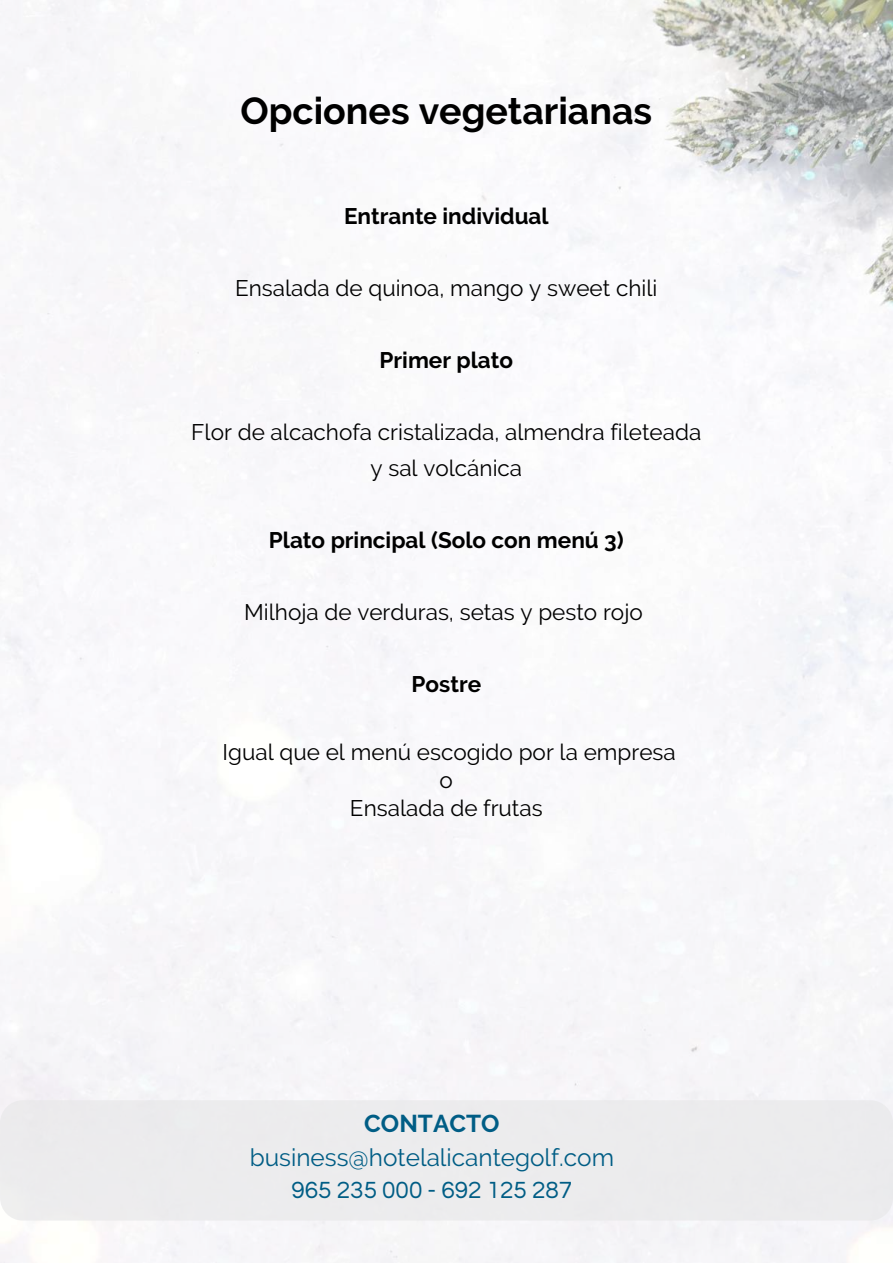
<style>
.page{position:relative;width:893px;height:1264px;background:#fff}
.page>*{position:absolute;margin:0;border:0;box-sizing:border-box;transform-origin:0 0}
.t1{font:700 37.5px "Raleway";color:#000}
.t2{font:24.3px "Raleway";color:#005d85}
.t3{font:24.3px "Questrial";color:#005d85}
.t4{font:700 24.3px "Raleway";color:#005d85}
.t5{font:22.5px/28px "Raleway";color:#000;text-align:center}
.t6{font:700 22.5px "Raleway";color:#000}
</style>
<div class="page">
<img style="left:0;top:0;width:892px;height:1262px">
<div style="left:0;top:1100px;width:892px;height:120px;background:#e8e8e9;border-radius:23px"></div>
<h1 class="t1" style="left:240px;top:88px;width:413px">Opciones vegetarianas</h1>
<p class="t6" style="left:344px;top:203px;width:206px">Entrante individual</p>
<p class="t5" style="left:235px;top:274px;width:424px">Ensalada de quinoa, mango y sweet chili</p>
<p class="t6" style="left:379px;top:347px;width:135px">Primer plato</p>
<p class="t5" style="left:191px;top:414px;width:511px;line-height:36px">Flor de alcachofa cristalizada, almendra fileteada y sal volcánica</p>
<p class="t6" style="left:269px;top:527px;width:356px">Plato principal (Solo con menú 3)</p>
<p class="t5" style="left:244px;top:598px;width:400px">Milhoja de verduras, setas y pesto rojo</p>
<p class="t6" style="left:411px;top:671px;width:71px">Postre</p>
<p class="t5" style="left:222px;top:737px;width:454px">Igual que el menú escogido por la empresa o<br>Ensalada de frutas</p>
<p class="t4" style="left:364px;top:1109px;width:137px">CONTACTO</p>
<p class="t2" style="left:250px;top:1142px;width:366px">business@hotelalicantegolf.com</p>
<p class="t3" style="left:291px;top:1178px;width:282px">965 235 000 - 692 125 287</p>
</div>
